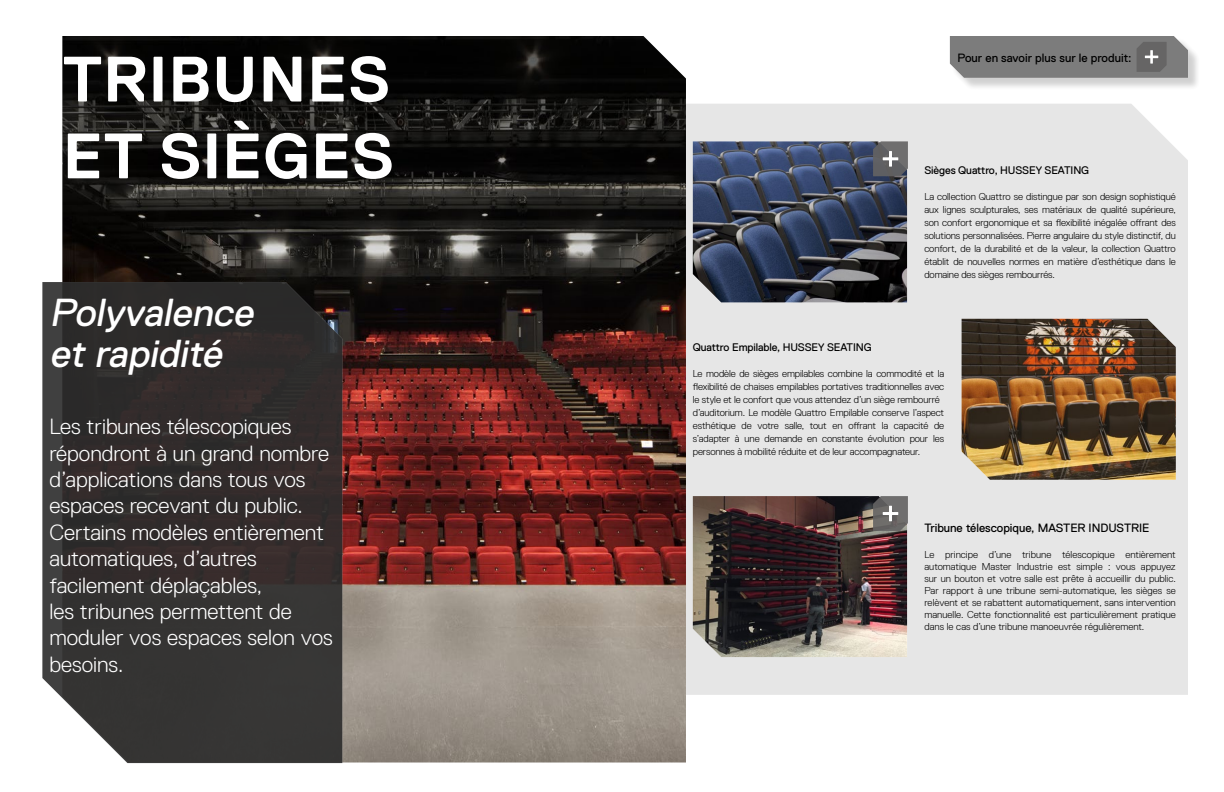
<style>
.page{position:relative;width:1224px;height:792px;background:#fff}
.page>*{position:absolute;margin:0;border:0;box-sizing:border-box;transform-origin:0 0}
.t1{font:700 64px "Replica Pro";letter-spacing:.01em;color:#fff}
.t2{font:italic 39px "Replica Pro";color:#fff}
.t3{font:300 22px/26.4px "Replica Pro";color:#fff}
.t4{font:12px "Replica Pro";letter-spacing:-.005em;color:#000}
.t5{font:11px "Replica Pro";letter-spacing:-.01em;color:#000}
.t6{font:300 10px/13px "Replica Pro";letter-spacing:-.01em;color:#000;text-align:justify}
</style>
<div class="page">
<div style="left:686px;top:104px;width:502px;height:591px;background:#e6e6e6"></div>
<img style="left:62px;top:36px;width:624px;height:727px">
<svg style="left:42px;top:282px;width:300px;height:481px;background:#3b3837"></svg>
<img style="left:962px;top:319px;width:214px;height:161px">
<svg style="left:693px;top:141px;width:215px;height:161px;background:#3e475b"></svg>
<img style="left:693px;top:496px;width:215px;height:161px">
<div style="left:951px;top:37px;width:250px;height:53px;background:#000;opacity:.22"></div>
<svg style="left:950px;top:36px;width:238px;height:42px;background:#7e7e7e"></svg>
<p class="t1" style="left:63px;top:44px;width:329px">TRIBUNES</p>
<p class="t1" style="left:63px;top:121px;width:333px">ET SIÈGES</p>
<p class="t2" style="left:49px;top:291px;width:213px">Polyvalence</p>
<p class="t2" style="left:49px;top:332px;width:182px">et rapidité</p>
<p class="t3" style="left:49px;top:413px;width:285px">Les tribunes télescopiques répondront à un grand nombre d’applications dans tous vos espaces recevant du public.<br>Certains modèles entièrement automatiques, d’autres facilement déplaçables,<br>les tribunes permettent de moduler vos espaces selon vos besoins.</p>
<p class="t4" style="left:958px;top:51px;width:176px">Pour en savoir plus sur le produit:</p>
<p class="t5" style="left:924px;top:164px;width:166px">Sièges Quattro, HUSSEY SEATING</p>
<p class="t6" style="left:924px;top:190px;width:253px">La collection Quattro se distingue par son design sophistiqué aux lignes sculpturales, ses matériaux de qualité supérieure, son confort ergonomique et sa flexibilité inégalée offrant des solutions personnalisées. Pierre angulaire du style distinctif, du confort, de la durabilité et de la valeur, la collection Quattro établit de nouvelles normes en matière d’esthétique dans le domaine des sièges rembourrés.</p>
<p class="t5" style="left:693px;top:341px;width:180px">Quattro Empilable, HUSSEY SEATING</p>
<p class="t6" style="left:693px;top:367px;width:253px">Le modèle de sièges empilables combine la commodité et la flexibilité de chaises empilables portatives traditionnelles avec le style et le confort que vous attendez d’un siège rembourré</p>
<p class="t6" style="left:693px;top:406px;width:253px">d’auditorium. Le modèle Quattro Empilable conserve l’aspect esthétique de votre salle, tout en offrant la capacité de s’adapter à une demande en constante évolution pour les personnes à mobilité réduite et de leur accompagnateur.</p>
<p class="t4" style="left:924px;top:521px;width:227px">Tribune télescopique, MASTER INDUSTRIE</p>
<p class="t6" style="left:924px;top:549px;width:253px;line-height:12px">Le principe d’une tribune télescopique entièrement automatique Master Industrie est simple : vous appuyez sur un bouton et votre salle est prête à accueillir du public.<br>Par rapport à une tribune semi-automatique, les sièges se relèvent et se rabattent automatiquement, sans intervention manuelle. Cette fonctionnalité est particulièrement pratique dans le cas d’une tribune manoeuvrée régulièrement.</p>
</div>
